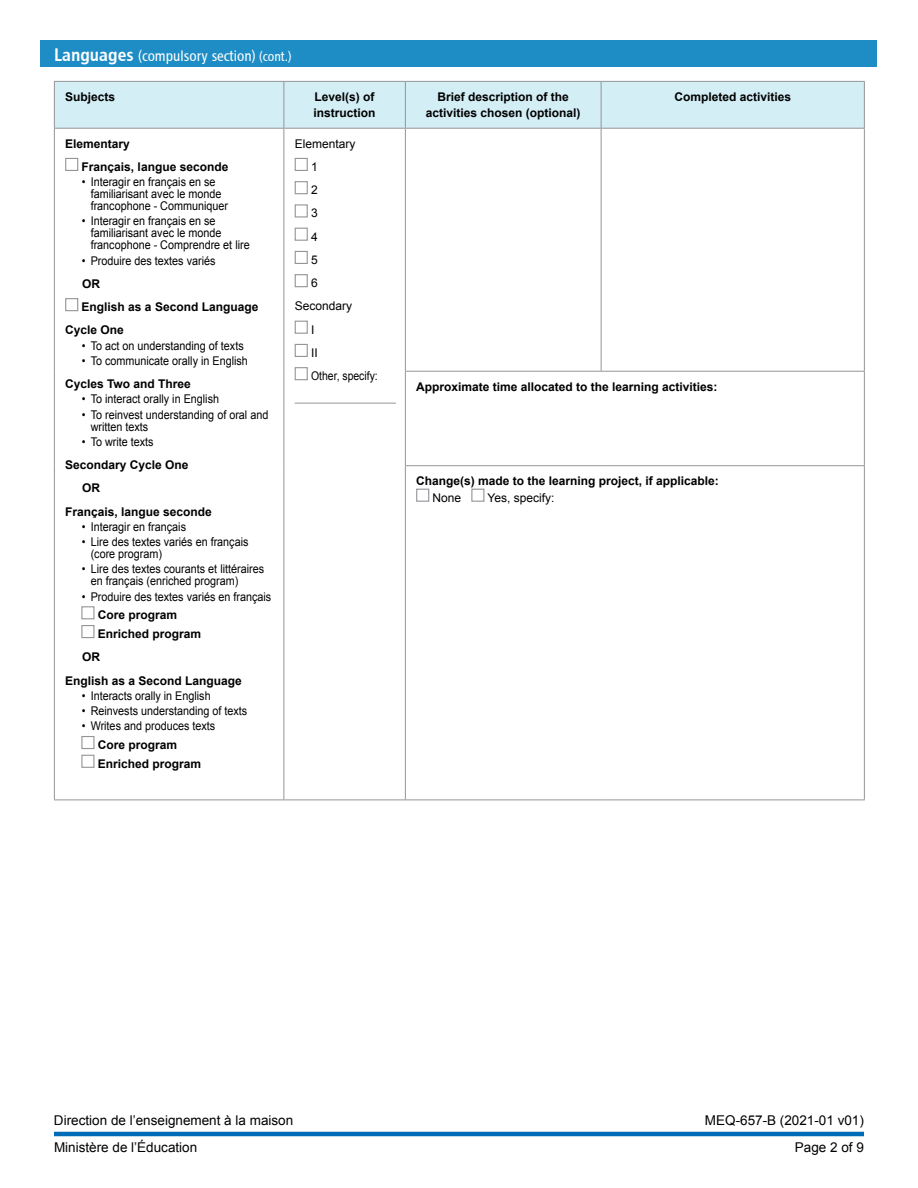
<style>
.page{position:relative;width:918px;height:1188px;background:#fff}
.page>*{position:absolute;margin:0;border:0;box-sizing:border-box;transform-origin:0 0}
.t1{font:15px "Chaloult Cond Normal";color:#fff}
.t2{font:13.5px "Arial";color:#000}
.t3{font:12px/12px "Arial";color:#000;scale:.9 1}
.t4{font:700 12px/16.5px "Arial";color:#000}
.t5{font:12px "Arial";color:#000}
.t6{font:12px "Arial";color:#000;scale:.87 1}
.s1{font-family:"Chaloult Cond Demi Gras Normal";font-size:18px}
.s2{font-size:13.5px}
</style>
<div class="page">
<hr style="left:54px;top:1132px;width:810px;height:4px;background:#006bb7">
<div style="left:40px;top:40px;width:838px;height:28px;background:#1f8dc5"></div>
<div style="left:55px;top:82px;width:809px;height:46px;background:#d3eef5"></div>
<hr style="left:54px;top:81px;width:230px;height:1px;background:#939598">
<hr style="left:54px;top:82px;width:1px;height:46px;background:#939598">
<hr style="left:284px;top:81px;width:121px;height:1px;background:#939598">
<hr style="left:284px;top:82px;width:1px;height:46px;background:#939598">
<hr style="left:405px;top:81px;width:196px;height:1px;background:#939598">
<hr style="left:405px;top:82px;width:1px;height:46px;background:#939598">
<hr style="left:601px;top:81px;width:264px;height:1px;background:#939598">
<hr style="left:601px;top:82px;width:1px;height:46px;background:#939598">
<hr style="left:864px;top:82px;width:1px;height:46px;background:#939598">
<hr style="left:54px;top:128px;width:230px;height:1px;background:#939598">
<hr style="left:54px;top:129px;width:1px;height:242px;background:#939598">
<hr style="left:284px;top:128px;width:121px;height:1px;background:#939598">
<hr style="left:284px;top:129px;width:1px;height:242px;background:#939598">
<hr style="left:405px;top:128px;width:196px;height:1px;background:#939598">
<hr style="left:405px;top:129px;width:1px;height:242px;background:#939598">
<hr style="left:601px;top:128px;width:264px;height:1px;background:#939598">
<hr style="left:601px;top:129px;width:1px;height:242px;background:#939598">
<hr style="left:864px;top:129px;width:1px;height:242px;background:#939598">
<hr style="left:54px;top:371px;width:1px;height:95px;background:#939598">
<hr style="left:284px;top:371px;width:1px;height:95px;background:#939598">
<hr style="left:405px;top:371px;width:196px;height:1px;background:#939598">
<hr style="left:405px;top:372px;width:1px;height:93px;background:#939598">
<hr style="left:601px;top:371px;width:264px;height:1px;background:#939598">
<hr style="left:864px;top:372px;width:1px;height:93px;background:#939598">
<hr style="left:54px;top:466px;width:1px;height:334px;background:#939598">
<hr style="left:284px;top:466px;width:1px;height:334px;background:#939598">
<hr style="left:405px;top:465px;width:196px;height:1px;background:#939598">
<hr style="left:405px;top:466px;width:1px;height:334px;background:#939598">
<hr style="left:601px;top:465px;width:264px;height:1px;background:#939598">
<hr style="left:864px;top:466px;width:1px;height:334px;background:#939598">
<hr style="left:54px;top:800px;width:230px;height:1px;background:#939598">
<hr style="left:284px;top:800px;width:121px;height:1px;background:#939598">
<hr style="left:405px;top:800px;width:196px;height:1px;background:#939598">
<hr style="left:601px;top:800px;width:264px;height:1px;background:#939598">
<div style="left:65px;top:158px;width:13px;height:13px;border:1px solid #939598"></div>
<div style="left:65px;top:298px;width:13px;height:13px;border:1px solid #939598"></div>
<div style="left:81px;top:606px;width:13px;height:13px;border:1px solid #939598"></div>
<div style="left:81px;top:625px;width:13px;height:13px;border:1px solid #939598"></div>
<div style="left:81px;top:736px;width:13px;height:13px;border:1px solid #939598"></div>
<div style="left:81px;top:755px;width:13px;height:13px;border:1px solid #939598"></div>
<div style="left:295px;top:158px;width:13px;height:13px;border:1px solid #939598"></div>
<div style="left:295px;top:181px;width:13px;height:13px;border:1px solid #939598"></div>
<div style="left:295px;top:204px;width:13px;height:13px;border:1px solid #939598"></div>
<div style="left:295px;top:228px;width:13px;height:13px;border:1px solid #939598"></div>
<div style="left:295px;top:251px;width:13px;height:13px;border:1px solid #939598"></div>
<div style="left:295px;top:274px;width:13px;height:13px;border:1px solid #939598"></div>
<div style="left:295px;top:321px;width:13px;height:13px;border:1px solid #939598"></div>
<div style="left:295px;top:344px;width:13px;height:13px;border:1px solid #939598"></div>
<div style="left:295px;top:367px;width:13px;height:13px;border:1px solid #939598"></div>
<hr style="left:295px;top:403px;width:101px;height:1px;background:#939598">
<div style="left:416px;top:489px;width:13px;height:13px;border:1px solid #939598"></div>
<div style="left:471px;top:489px;width:13px;height:13px;border:1px solid #939598"></div>
<h3 class="t1" style="left:54px;top:46px;width:239px"><span class="s1">Languages</span> (compulsory section) <span class="s2">(cont.)</span></h3>
<p class="t4" style="left:65px;top:89px;width:52px">Subjects</p>
<p class="t4" style="left:314px;top:89px;width:64px">Level(s) of instruction</p>
<p class="t4" style="left:426px;top:89px;width:156px;text-align:center">Brief description of the activities chosen (optional)</p>
<p class="t4" style="left:674px;top:89px;width:118px">Completed activities</p>
<p class="t4" style="left:82px;top:132px;width:148px;line-height:23.2px;text-indent:-16px">Elementary<br>Français, langue seconde</p>
<p class="t3" style="left:91px;top:176px;width:154px;text-indent:-9px">• Interagir en français en se familiarisant avec le monde francophone - Communiquer</p>
<p class="t3" style="left:91px;top:215px;width:178px;text-indent:-9px">• Interagir en français en se familiarisant avec le monde francophone - Comprendre et lire</p>
<p class="t3" style="left:82px;top:255px;width:150px">• Produire des textes variés</p>
<p class="t4" style="left:82px;top:276px;width:19px">OR</p>
<p class="t4" style="left:82px;top:299px;width:178px">English as a Second Language</p>
<p class="t4" style="left:65px;top:322px;width:60px">Cycle One</p>
<p class="t3" style="left:82px;top:340px;width:182px">• To act on understanding of texts</p>
<p class="t3" style="left:82px;top:355px;width:186px">• To communicate orally in English</p>
<p class="t4" style="left:65px;top:376px;width:127px">Cycles Two and Three</p>
<p class="t3" style="left:82px;top:393px;width:154px">• To interact orally in English</p>
<p class="t3" style="left:91px;top:409px;width:199px;text-indent:-9px">• To reinvest understanding of oral and written texts</p>
<p class="t3" style="left:82px;top:436px;width:82px">• To write texts</p>
<p class="t4" style="left:65px;top:457px;width:125px">Secondary Cycle One</p>
<p class="t4" style="left:82px;top:480px;width:19px">OR</p>
<p class="t4" style="left:65px;top:504px;width:148px">Français, langue seconde</p>
<p class="t3" style="left:82px;top:521px;width:118px">• Interagir en français</p>
<p class="t3" style="left:91px;top:536px;width:177px;text-indent:-9px">• Lire des textes variés en français (core program)</p>
<p class="t3" style="left:91px;top:563px;width:194px;text-indent:-9px">• Lire des textes courants et littéraires en français (enriched program)</p>
<p class="t3" style="left:82px;top:591px;width:212px">• Produire des textes variés en français</p>
<p class="t4" style="left:98px;top:606px;width:105px;line-height:18.8px">Core program<br>Enriched program</p>
<p class="t4" style="left:82px;top:649px;width:19px">OR</p>
<p class="t4" style="left:65px;top:673px;width:178px">English as a Second Language</p>
<p class="t3" style="left:82px;top:690px;width:145px">• Interacts orally in English</p>
<p class="t3" style="left:82px;top:705px;width:186px">• Reinvests understanding of texts</p>
<p class="t3" style="left:82px;top:720px;width:150px">• Writes and produces texts</p>
<p class="t4" style="left:98px;top:736px;width:105px;line-height:18.8px">Core program<br>Enriched program</p>
<p class="t5" style="left:295px;top:136px;width:62px">Elementary</p>
<p class="t5" style="left:311px;top:159px;width:8px">1</p>
<p class="t5" style="left:311px;top:182px;width:8px">2</p>
<p class="t5" style="left:311px;top:205px;width:8px">3</p>
<p class="t5" style="left:311px;top:229px;width:8px">4</p>
<p class="t5" style="left:311px;top:252px;width:8px">5</p>
<p class="t5" style="left:311px;top:275px;width:8px">6</p>
<p class="t5" style="left:295px;top:298px;width:59px">Secondary</p>
<p class="t5" style="left:311px;top:322px;width:5px">I</p>
<p class="t5" style="left:311px;top:345px;width:8px">II</p>
<p class="t6" style="left:311px;top:368px;width:78px">Other, specify:</p>
<p class="t4" style="left:416px;top:379px;width:303px">Approximate time allocated to the learning activities:</p>
<p class="t4" style="left:416px;top:473px;width:304px">Change(s) made to the learning project, if applicable:</p>
<p class="t5" style="left:433px;top:490px;width:30px">None</p>
<p class="t5" style="left:488px;top:490px;width:68px">Yes, specify:</p>
<p class="t2" style="left:54px;top:1112px;width:241px">Direction de l’enseignement à la maison</p>
<p class="t2" style="left:705px;top:1112px;width:161px">MEQ-657-B (2021-01 v01)</p>
<p class="t2" style="left:54px;top:1139px;width:145px">Ministère de l’Éducation</p>
<p class="t2" style="left:795px;top:1139px;width:71px">Page 2 of 9</p>
</div>
